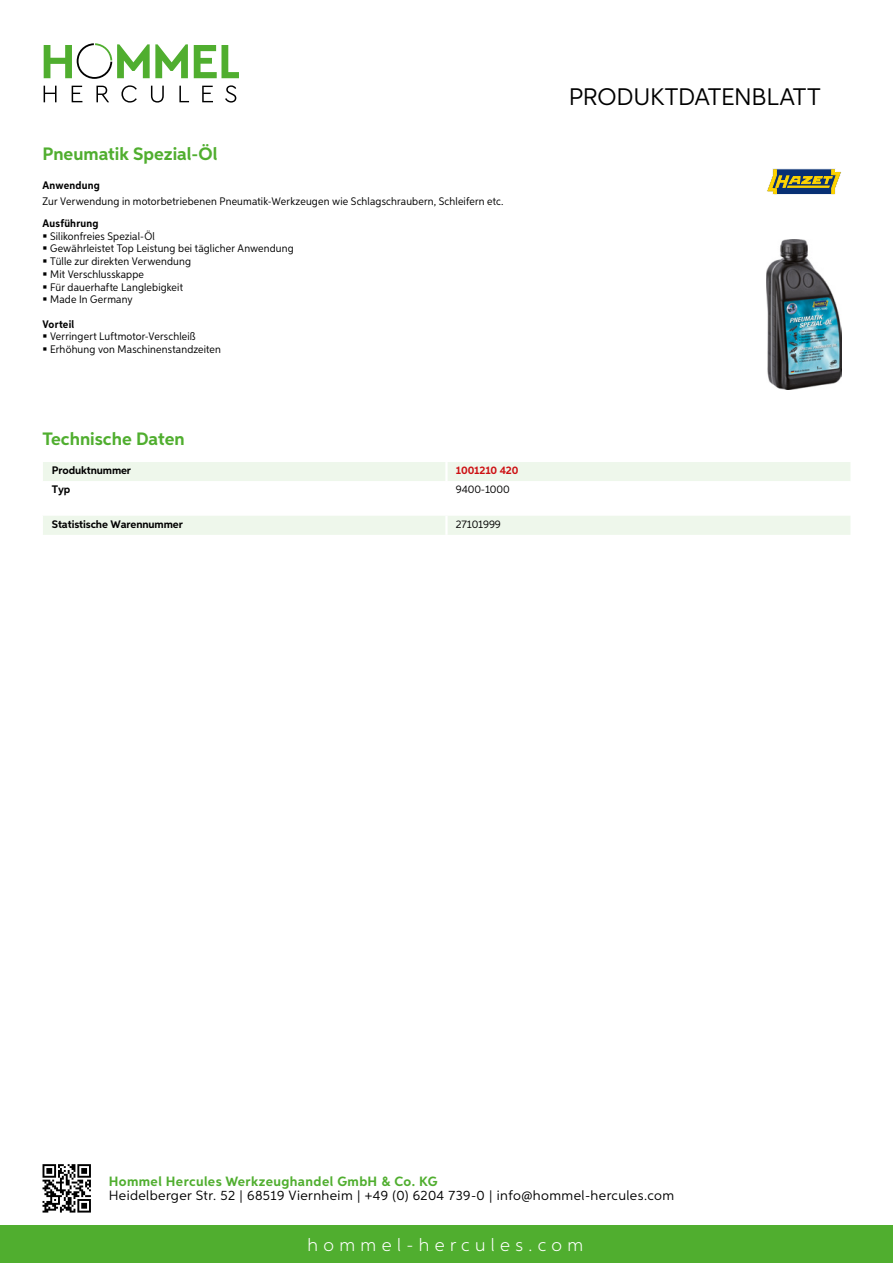
<style>
.page{position:relative;width:893px;height:1263px;background:#fff}
.page>*{position:absolute;margin:0;border:0;box-sizing:border-box;transform-origin:0 0}
.t1{font:24px "Aspira";letter-spacing:-.01em;color:#000}
.t2{font:700 18px "Aspira";color:#50ae2f}
.t3{font:300 18px "Aspira";letter-spacing:.3em;color:#fff}
.t4{font:13.5px "Aspira";letter-spacing:.03em;color:#000}
.t5{font:700 13.5px "Aspira";letter-spacing:.03em;color:#50ae2f}
.t6{font:10.95px/12.8px "Aspira Nar";letter-spacing:.015em;color:#000}
.t7{font:700 10.95px "Aspira";letter-spacing:-.01em;color:#000}
.t8{font:700 10.95px "Aspira Nar";letter-spacing:.02em;color:#000}
.t9{font:10.95px "Aspira";letter-spacing:-.01em;color:#000}
.t10{font:700 10.95px "Aspira";letter-spacing:-.01em;color:#cd1013}
</style>
<div class="page">
<div style="left:0;top:1226px;width:893px;height:37px;background:#50ae2f"></div>
<svg style="left:43px;top:1164px;width:48px;height:48px"></svg>
<svg style="left:194px;top:45px;width:45px;height:33px"></svg>
<svg style="left:44px;top:43px;width:144px;height:36px"></svg>
<svg style="left:44px;top:86px;width:13px;height:16px"></svg>
<svg style="left:72px;top:86px;width:10px;height:16px"></svg>
<svg style="left:96px;top:86px;width:13px;height:16px"></svg>
<svg style="left:121px;top:85px;width:16px;height:18px"></svg>
<svg style="left:151px;top:86px;width:13px;height:17px"></svg>
<svg style="left:179px;top:86px;width:10px;height:16px"></svg>
<svg style="left:202px;top:86px;width:11px;height:16px"></svg>
<svg style="left:225px;top:85px;width:11px;height:18px"></svg>
<div style="left:43px;top:462px;width:807px;height:19px;background:#eef7eb"></div>
<div style="left:43px;top:516px;width:807px;height:19px;background:#eef7eb"></div>
<hr style="left:445px;top:516px;width:3px;height:19px;background:#fff">
<img style="left:766px;top:239px;width:76px;height:150px">
<svg style="left:767px;top:168px;width:75px;height:27px"></svg>
<h2 class="t2" style="left:43px;top:142px;width:176px">Pneumatik Spezial-Öl</h2>
<p class="t8" style="left:43px;top:179px;width:59px">Anwendung</p>
<p class="t6" style="left:43px;top:194px;width:462px">Zur Verwendung in motorbetriebenen Pneumatik-Werkzeugen wie Schlagschraubern, Schleifern etc.</p>
<p class="t8" style="left:43px;top:216px;width:58px">Ausführung</p>
<p class="t6" style="left:50px;top:229px;width:245px">Silikonfreies Spezial-Öl<br>Gewährleistet Top Leistung bei täglicher Anwendung<br>Tülle zur direkten Verwendung<br>Mit Verschlusskappe<br>Für dauerhafte Langlebigkeit<br>Made In Germany</p>
<p class="t8" style="left:43px;top:317px;width:33px">Vorteil</p>
<p class="t6" style="left:50px;top:330px;width:172px">Verringert Luftmotor-Verschleiß<br>Erhöhung von Maschinenstandzeiten</p>
<h2 class="t2" style="left:43px;top:428px;width:144px">Technische Daten</h2>
<p class="t7" style="left:52px;top:463px;width:81px">Produktnummer</p>
<p class="t10" style="left:456px;top:463px;width:64px">1001210 420</p>
<p class="t7" style="left:52px;top:483px;width:20px">Typ</p>
<p class="t9" style="left:456px;top:483px;width:55px">9400-1000</p>
<p class="t7" style="left:52px;top:517px;width:132px">Statistische Warennummer</p>
<p class="t9" style="left:456px;top:517px;width:47px">27101999</p>
<h1 class="t1" style="left:569px;top:82px;width:253px">Produktdatenblatt</h1>
<p class="t5" style="left:109px;top:1172px;width:330px">Hommel Hercules Werkzeughandel GmbH &amp; Co. KG</p>
<p class="t4" style="left:109px;top:1187px;width:567px">Heidelberger Str. 52 | 68519 Viernheim | +49 (0) 6204 739-0 | info@hommel-hercules.com</p>
<h2 class="t3" style="left:307px;top:1234px;width:277px">hommel-hercules.com</h2>
</div>
